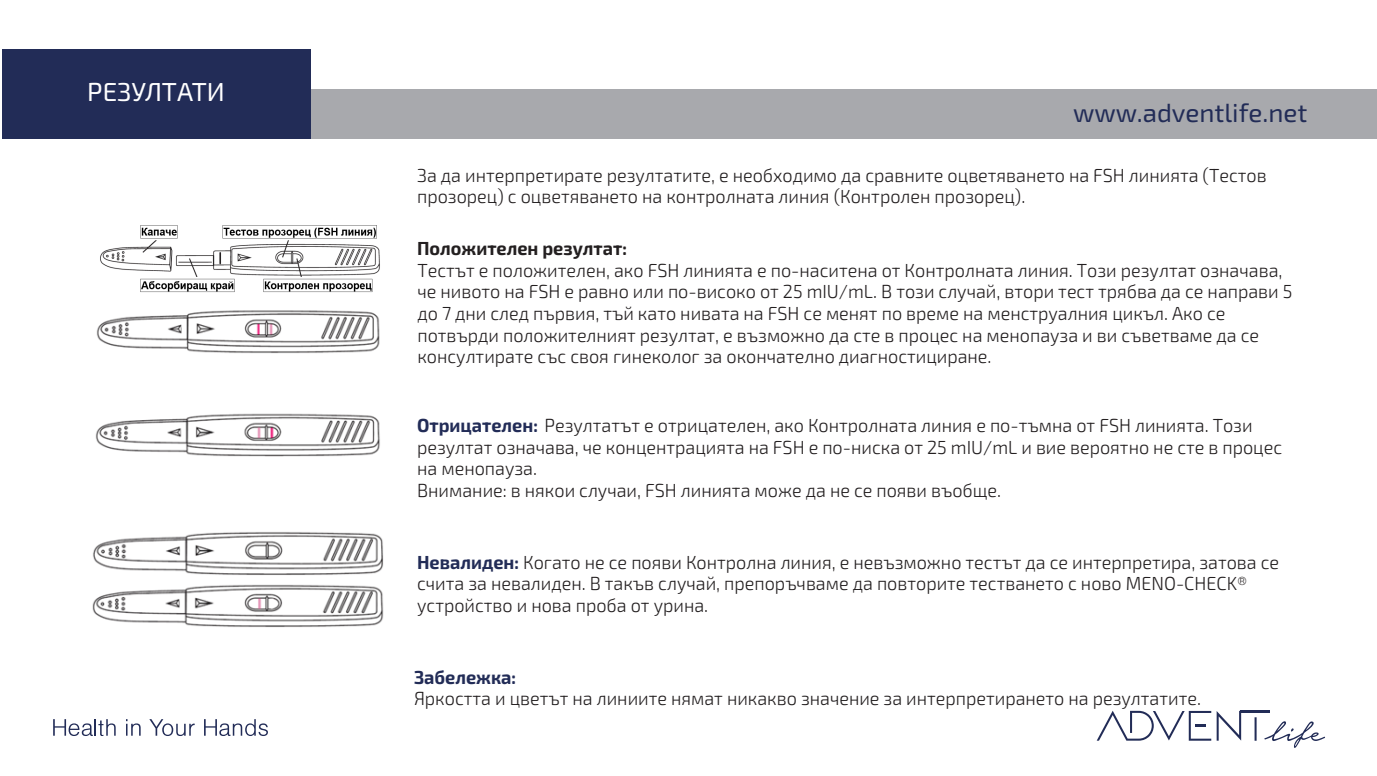
<style>
.page{position:relative;width:1377px;height:776px;background:#fff}
.page>*{position:absolute;margin:0;border:0;box-sizing:border-box;transform-origin:0 0}
.t1{font:26px "Exo 2";color:#222c57}
.t2{font:26px "Exo 2";color:#fff}
.t3{font:300 18.9px/21.6px "Exo 2";color:#231f20;scale:.95 1}
.t4{font:700 18.9px "Exo 2";color:#231f20;scale:.95 1}
.t5{font:700 18.9px "Exo 2";color:#222c57;scale:.95 1}
.s1{font-weight:700;color:#222c57}
</style>
<div class="page">
<div style="left:300px;top:89px;width:1077px;height:50px;background:#a8a9ad"></div>
<div style="left:2px;top:49px;width:308px;height:90px;background:#222c57"></div>
<svg style="left:1097px;top:710px;width:144px;height:30px"></svg>
<hr style="left:1240px;top:710px;width:29px;height:2px;background:#222c57">
<hr style="left:1254px;top:716px;width:2px;height:24px;background:#222c57">
<svg style="left:1264px;top:721px;width:61px;height:26px"></svg>
<svg style="left:53px;top:719px;width:63px;height:16px"></svg>
<svg style="left:126px;top:719px;width:15px;height:16px"></svg>
<svg style="left:149px;top:719px;width:46px;height:16px"></svg>
<svg style="left:204px;top:719px;width:64px;height:16px"></svg>
<img style="left:100px;top:225px;width:280px;height:68px">
<img style="left:97px;top:310px;width:283px;height:43px">
<img style="left:95px;top:413px;width:285px;height:43px">
<img style="left:93px;top:532px;width:290px;height:42px">
<img style="left:92px;top:584px;width:292px;height:43px">
<h1 class="t2" style="left:87px;top:74px;width:139px">РЕЗУЛТАТИ</h1>
<h1 class="t1" style="left:1073px;top:94px;width:236px">www.adventlife.net</h1>
<p class="t3" style="left:417px;top:163px;width:896px">За да интерпретирате резултатите, е необходимо да сравните оцветяването на FSH линията (Тестов прозорец) с оцветяването на контролната линия (Контролен прозорец).</p>
<p class="t4" style="left:417px;top:235px;width:222px">Положителен резултат:</p>
<p class="t3" style="left:417px;top:258px;width:922px">Тестът е положителен, ако FSH линията е по-наситена от Контролната линия. Този резултат означава, че нивото на FSH е равно или по-високо от 25 mIU/mL. В този случай, втори тест трябва да се направи 5 до 7 дни след първия, тъй като нивата на FSH се менят по време на менструалния цикъл. Ако се потвърди положителният резултат, е възможно да сте в процес на менопауза и ви съветваме да се консултирате със своя гинеколог за окончателно диагностициране.</p>
<p class="t3" style="left:417px;top:413px;width:912px"><span class="s1">Отрицателен:</span> Резултатът е отрицателен, ако Контролната линия е по-тъмна от FSH линията. Този резултат означава, че концентрацията на FSH е по-ниска от 25 mIU/mL и вие вероятно не сте в процес на менопауза.<br>Внимание: в някои случаи, FSH линията може да не се появи въобще.</p>
<p class="t3" style="left:417px;top:550px;width:909px"><span class="s1">Невалиден:</span> Когато не се появи Контролна линия, е невъзможно тестът да се интерпретира, затова се счита за невалиден. В такъв случай, препоръчваме да повторите тестването с ново MENO-CHECK® устройство и нова проба от урина.</p>
<p class="t5" style="left:414px;top:663px;width:109px">Забележка:</p>
<p class="t3" style="left:414px;top:686px;width:830px">Яркостта и цветът на линиите нямат никакво значение за интерпретирането на резултатите.</p>
</div>
